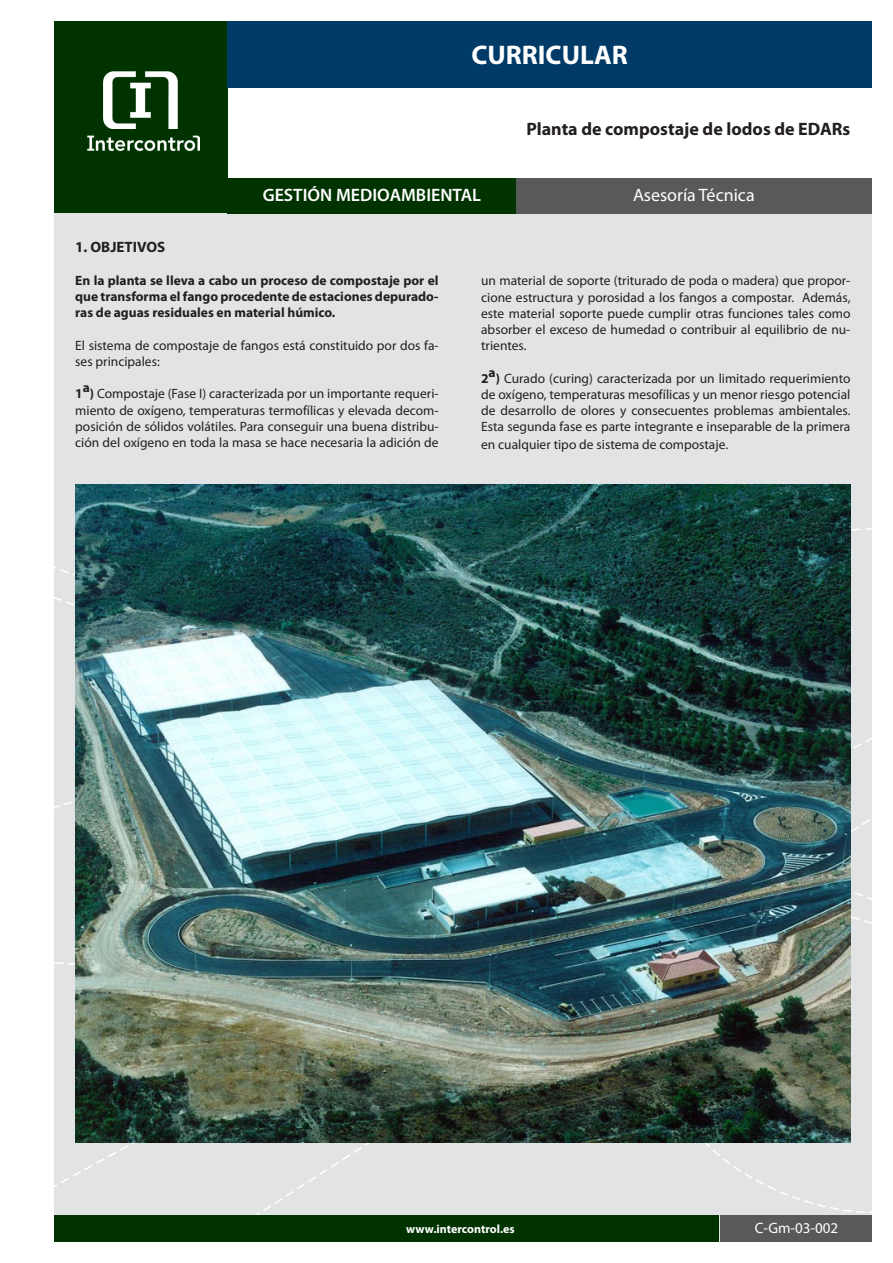
<style>
.page{position:relative;width:893px;height:1263px;background:#fff}
.page>*{position:absolute;margin:0;border:0;box-sizing:border-box;transform-origin:0 0}
.t1{font:700 27px "Myriad Pro";color:#fff}
.t2{font:700 18px "Myriad Pro";color:#231f20}
.t3{font:600 18px "Myriad Pro";color:#fff}
.t4{font:18px "Myriad Pro";color:#fff}
.t5{font:15px "Myriad Pro";color:#fff}
.t6{font:700 15px "Myriad Pro";color:#231f20}
.t7{font:13.5px/16.2px "Myriad Pro";color:#231f20;text-align:justify}
.t8{font:700 13.5px/16.2px "Myriad Pro";color:#231f20;text-align:justify}
.t9{font:700 12px "Myriad Pro";color:#fff}
.s1{font-weight:700}
</style>
<div class="page">
<div style="left:54px;top:206px;width:818px;height:1036px;background:#e2e3e5"></div>
<svg style="left:672px;top:1034px;width:200px;height:179px"></svg>
<svg style="left:850px;top:804px;width:22px;height:230px"></svg>
<div style="left:54px;top:1215px;width:665px;height:27px;background:#013300"></div>
<div style="left:721px;top:1215px;width:151px;height:27px;background:#58595b"></div>
<div style="left:227px;top:178px;width:289px;height:35px;background:#013300"></div>
<div style="left:54px;top:21px;width:173px;height:192px;background:#013300"></div>
<div style="left:227px;top:21px;width:645px;height:67px;background:#003b67"></div>
<img style="left:104px;top:72px;width:74px;height:56px">
<img style="left:87px;top:135px;width:112px;height:17px">
<div style="left:516px;top:178px;width:356px;height:35px;background:#58595b"></div>
<img style="left:75px;top:485px;width:775px;height:657px">
<p class="t1" style="left:471px;top:37px;width:158px">CURRICULAR</p>
<p class="t3" style="left:263px;top:183px;width:220px">GESTIÓN MEDIOAMBIENTAL</p>
<p class="t2" style="left:526px;top:117px;width:326px">Planta de compostaje de lodos de EDARs</p>
<p class="t4" style="left:633px;top:183px;width:123px">Asesoría Técnica</p>
<p class="t6" style="left:75px;top:237px;width:92px">1. OBJETIVOS</p>
<p class="t8" style="left:75px;top:272px;width:365px">En la planta se lleva a cabo un proceso de compostaje por el que transforma el fango procedente de estaciones depurado&shy;ras de aguas residuales en material húmico.</p>
<p class="t7" style="left:75px;top:337px;width:365px">El sistema de compostaje de fangos está constituido por dos fa&shy;ses principales:</p>
<p class="t7" style="left:75px;top:385px;width:365px"><span class="s1">1</span><sup>a</sup><span class="s1">)</span> Compostaje (Fase I) caracterizada por un importante requeri&shy;miento de oxígeno, temperaturas termofílicas y elevada decom&shy;posición de sólidos volátiles. Para conseguir una buena distribu&shy;ción del oxígeno en toda la masa se hace necesaria la adición de</p>
<p class="t7" style="left:481px;top:273px;width:371px">un material de soporte (triturado de poda o madera) que propor&shy;cione estructura y porosidad a los fangos a compostar. Además, este material soporte puede cumplir otras funciones tales como absorber el exceso de humedad o contribuir al equilibrio de nu&shy;trientes.</p>
<p class="t7" style="left:481px;top:370px;width:371px"><span class="s1">2</span><sup>a</sup><span class="s1">)</span> Curado (curing) caracterizada por un limitado requerimiento de oxígeno, temperaturas mesofílicas y un menor riesgo potencial de desarrollo de olores y consecuentes problemas ambientales.<br>Esta segunda fase es parte integrante e inseparable de la primera en cualquier tipo de sistema de compostaje.</p>
<p class="t9" style="left:406px;top:1221px;width:110px">www.intercontrol.es</p>
<p class="t5" style="left:755px;top:1219px;width:85px">C-Gm-03-002</p>
</div>
